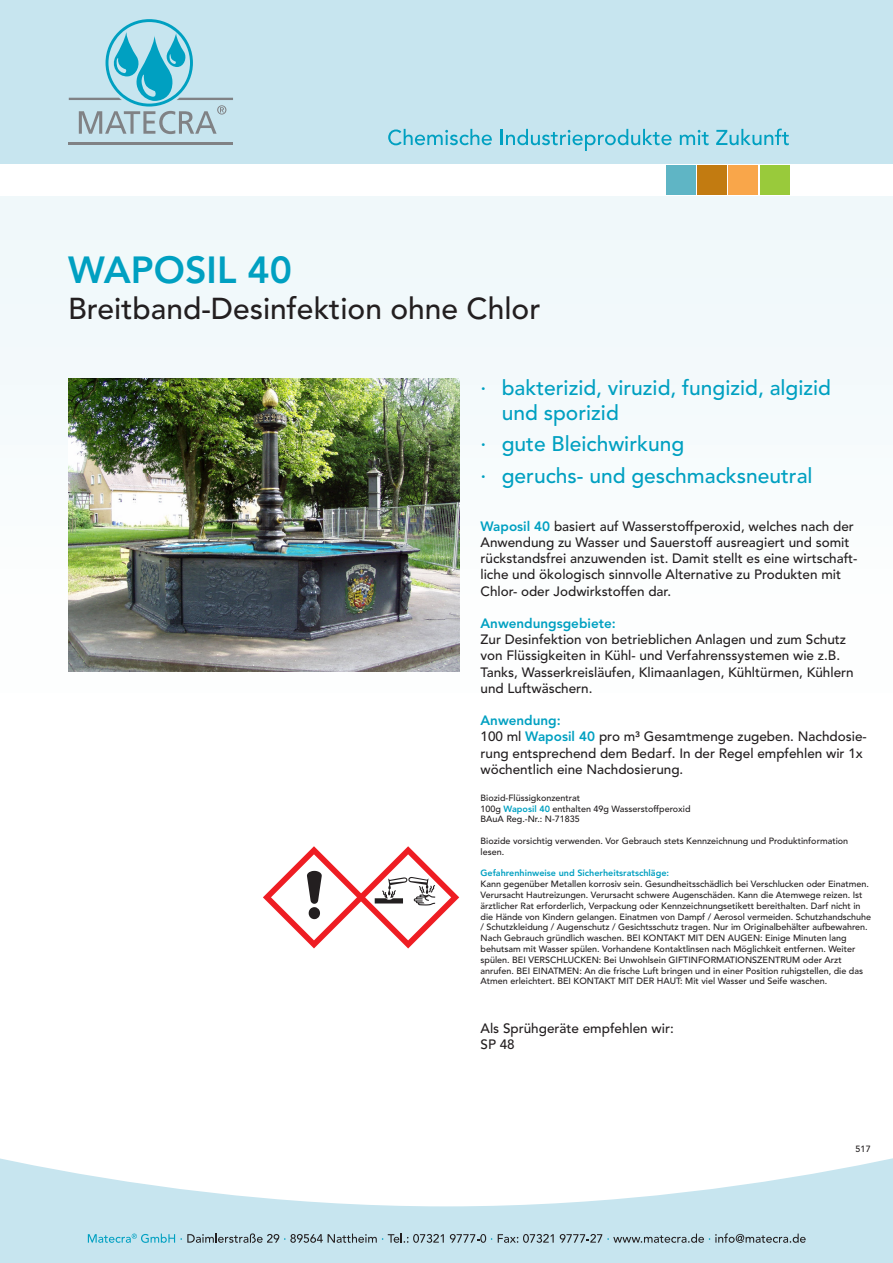
<style>
.page{position:relative;width:893px;height:1263px;background:#fff}
.page>*{position:absolute;margin:0;border:0;box-sizing:border-box;transform-origin:0 0}
.t1{font:800 37.5px "Avenir LT";color:#00a0c1}
.t2{font:500 30px "Avenir LT";color:#231f20}
.Aufzählung_Auslobung{font:500 21px/25.2px "Avenir LT";color:#00a0c1}
.t3{font:500 13.5px/16.2px "Avenir LT";color:#231f20}
.t4{font:800 13.5px "Avenir LT";color:#00a0c1}
.t5{font:500 9px/10.8px "Avenir LT";color:#231f20}
.t6{font:800 9px "Avenir LT";color:#00a0c1}
.s1{font-weight:800;color:#00a0c1}
</style>
<div class="page">
<div style="left:0;top:197px;width:893px;height:1066px;background:linear-gradient(to right,#fbfdfe,#fafdfd)"></div>
<svg style="left:0;top:1116px;width:893px;height:147px"></svg>
<div style="left:0;top:0;width:893px;height:164px;background:#c7e5ef"></div>
<div style="left:666px;top:165px;width:30px;height:30px;background:#5fb5c5"></div>
<div style="left:697px;top:165px;width:30px;height:30px;background:#c27b11"></div>
<div style="left:728px;top:165px;width:30px;height:30px;background:#f9a64a"></div>
<div style="left:760px;top:165px;width:29px;height:30px;background:#99ca3b"></div>
<svg style="left:388px;top:129px;width:104px;height:16px"></svg>
<svg style="left:501px;top:129px;width:171px;height:22px"></svg>
<svg style="left:680px;top:130px;width:29px;height:15px"></svg>
<svg style="left:716px;top:129px;width:73px;height:16px"></svg>
<hr style="left:69px;top:143px;width:164px;height:2px;background:#808285">
<svg style="left:69px;top:19px;width:164px;height:115px"></svg>
<svg style="left:88px;top:1233px;width:356px;height:10px"></svg>
<svg style="left:450px;top:1234px;width:42px;height:9px"></svg>
<svg style="left:498px;top:1234px;width:56px;height:9px"></svg>
<svg style="left:560px;top:1233px;width:246px;height:10px"></svg>
<img style="left:68px;top:378px;width:391px;height:294px">
<svg style="left:263px;top:846px;width:196px;height:102px"></svg>
<p class="t1" style="left:68px;top:248px;width:225px">WAPOSIL 40</p>
<p class="t2" style="left:68px;top:292px;width:474px">Breitband-Desinfektion ohne Chlor</p>
<p class="Aufzählung_Auslobung" style="left:502px;top:375px;width:331px;text-indent:-21px">· bakterizid, viruzid, fungizid, algizid und sporizid</p>
<p class="Aufzählung_Auslobung" style="left:480px;top:432px;width:205px">· gute Bleichwirkung</p>
<p class="Aufzählung_Auslobung" style="left:480px;top:464px;width:334px">· geruchs- und geschmacksneutral</p>
<p class="t3" style="left:480px;top:518px;width:379px"><span class="s1">Waposil 40</span> basiert auf Wasserstoffperoxid, welches nach der Anwendung zu Wasser und Sauerstoff ausreagiert und somit rückstandsfrei anzuwenden ist. Damit stellt es eine wirtschaft&shy;liche und ökologisch sinnvolle Alternative zu Produkten mit Chlor- oder Jodwirkstoffen dar.</p>
<p class="t4" style="left:480px;top:615px;width:137px">Anwendungsgebiete:</p>
<p class="t3" style="left:480px;top:632px;width:375px">Zur Desinfektion von betrieblichen Anlagen und zum Schutz von Flüssigkeiten in Kühl- und Verfahrenssystemen wie z.B.<br>Tanks, Wasserkreisläufen, Klimaanlagen, Kühltürmen, Kühlern und Luftwäschern.</p>
<p class="t4" style="left:480px;top:712px;width:82px">Anwendung:</p>
<p class="t3" style="left:480px;top:729px;width:388px">100 ml <span class="s1">Waposil 40</span> pro m³ Gesamtmenge zugeben. Nachdosie&shy;rung entsprechend dem Bedarf. In der Regel empfehlen wir 1x wöchentlich eine Nachdosierung.</p>
<p class="t5" style="left:480px;top:792px;width:101px">Biozid-Flüssigkonzentrat</p>
<p class="t5" style="left:480px;top:803px;width:212px">100g <span class="s1">Waposil 40</span> enthalten 49g Wasserstoffperoxid</p>
<p class="t5" style="left:480px;top:814px;width:101px">BAuA Reg.-Nr.: N-71835</p>
<p class="t5" style="left:480px;top:836px;width:369px">Biozide vorsichtig verwenden. Vor Gebrauch stets Kennzeichnung und Produktinformation lesen.</p>
<p class="t6" style="left:480px;top:868px;width:190px">Gefahrenhinweise und Sicherheitsratschläge:</p>
<p class="t5" style="left:480px;top:879px;width:392px">Kann gegenüber Metallen korrosiv sein. Gesundheitsschädlich bei Verschlucken oder Einatmen.<br>Verursacht Hautreizungen. Verursacht schwere Augenschäden. Kann die Atemwege reizen. Ist ärztlicher Rat erforderlich, Verpackung oder Kennzeichnungsetikett bereithalten. Darf nicht in die Hände von Kindern gelangen. Einatmen von Dampf / Aerosol vermeiden. Schutzhandschuhe / Schutzkleidung / Augenschutz / Gesichtsschutz tragen. Nur im Originalbehälter aufbewahren.<br>Nach Gebrauch gründlich waschen. BEI KONTAKT MIT DEN AUGEN: Einige Minuten lang behutsam mit Wasser spülen. Vorhandene Kontaktlinsen nach Möglichkeit entfernen. Weiter spülen. BEI VERSCHLUCKEN: Bei Unwohlsein GIFTINFORMATIONSZENTRUM oder Arzt anrufen. BEI EINATMEN: An die frische Luft bringen und in einer Position ruhigstellen, die das Atmen erleichtert. BEI KONTAKT MIT DER HAUT: Mit viel Wasser und Seife waschen.</p>
<p class="t3" style="left:480px;top:1020px;width:195px">Als Sprühgeräte empfehlen wir:</p>
<p class="t3" style="left:480px;top:1037px;width:36px">SP 48</p>
<p class="t5" style="left:856px;top:1144px;width:17px">517</p>
</div>
